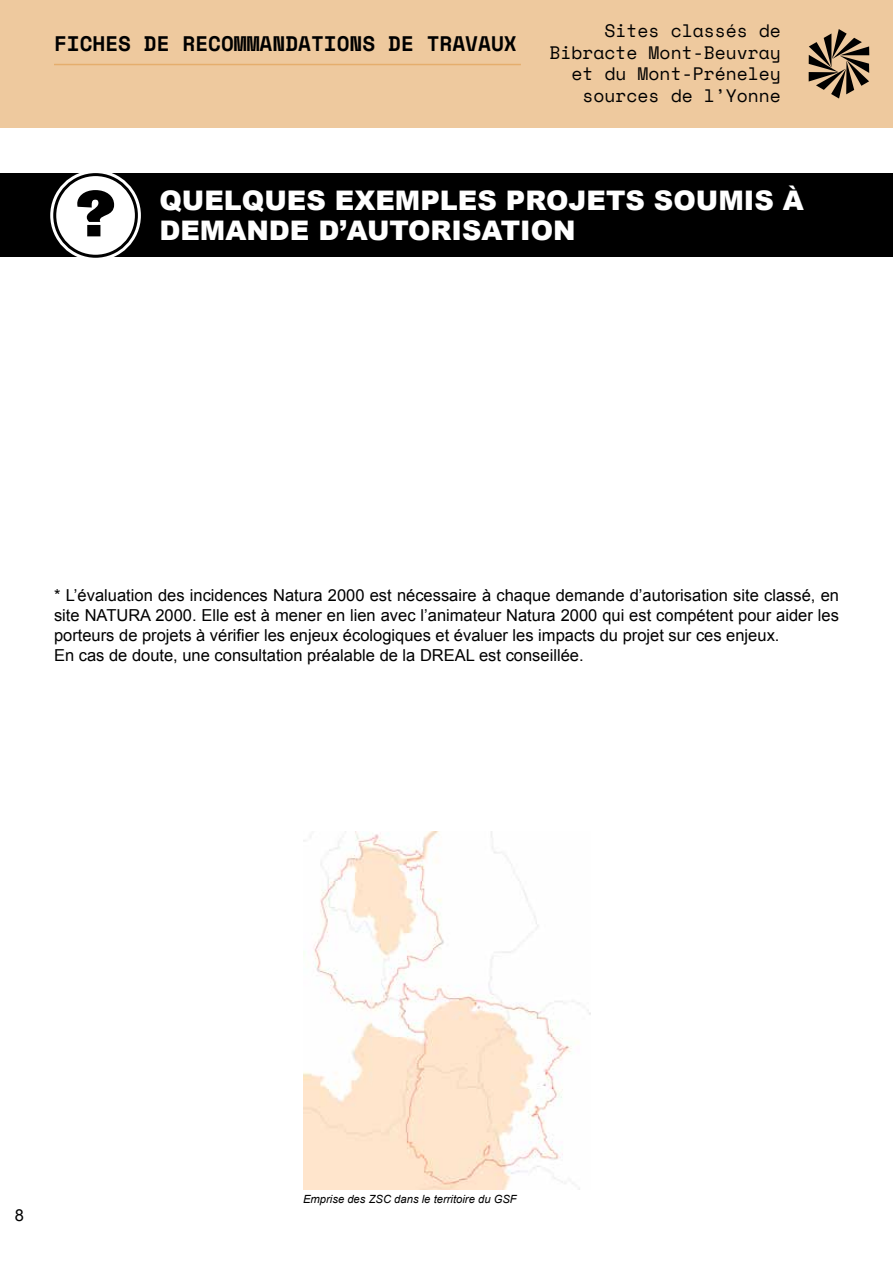
<style>
.page{position:relative;width:893px;height:1263px;background:#fff}
.page>*{position:absolute;margin:0;border:0;box-sizing:border-box;transform-origin:0 0}
.t1{font:61.5px "Leviathan HTF Black";color:#000}
.t2{font:900 27px "Arial";color:#fff}
.t3{font:700 21px "Space Mono";color:#000}
.t4{font:18px/21.6px "Space Mono";color:#000;text-align:right}
.t5{font:16.5px/19.8px "Arial";color:#000}
.t6{font:italic 11.25px "Arial";color:#000}
</style>
<div class="page">
<div style="left:0;top:0;width:893px;height:128px;background:#eec99e"></div>
<hr style="left:54px;top:64px;width:467px;height:1px;background:#dd933d">
<svg style="left:809px;top:29px;width:60px;height:70px"></svg>
<div style="left:0;top:173px;width:893px;height:83px;background:#000"></div>
<div style="left:50px;top:170px;width:91px;height:91px;border:9px solid #fff;border-radius:50%"></div>
<div style="left:55px;top:175px;width:81px;height:81px;background:#fff;border-radius:50%"></div>
<div style="left:53px;top:173px;width:85px;height:85px;border:3px solid #000;border-radius:50%"></div>
<img style="left:303px;top:831px;width:287px;height:358px">
<p class="t3" style="left:54px;top:27px;width:464px">FICHES DE RECOMMANDATIONS DE TRAVAUX</p>
<p class="t4" style="left:549px;top:19px;width:233px">Sites classés de<br>Bibracte Mont-Beuvray et du Mont-Préneley sources de l’Yonne</p>
<h1 class="t1" style="left:76px;top:174px;width:41px">?</h1>
<h2 class="t2" style="left:159px;top:181px;width:646px">QUELQUES EXEMPLES PROJETS SOUMIS À</h2>
<h2 class="t2" style="left:159px;top:211px;width:418px">DEMANDE D’AUTORISATION</h2>
<p class="t5" style="left:54px;top:586px;width:786px">* L’évaluation des incidences Natura 2000 est nécessaire à chaque demande d’autorisation site classé, en site NATURA 2000. Elle est à mener en lien avec l’animateur Natura 2000 qui est compétent pour aider les porteurs de projets à vérifier les enjeux écologiques et évaluer les impacts du projet sur ces enjeux.<br>En cas de doute, une consultation préalable de la DREAL est conseillée.</p>
<p class="t5" style="left:15px;top:1205px;width:11px">8</p>
<p class="t6" style="left:303px;top:1192px;width:215px">Emprise des ZSC dans le territoire du GSF</p>
</div>
